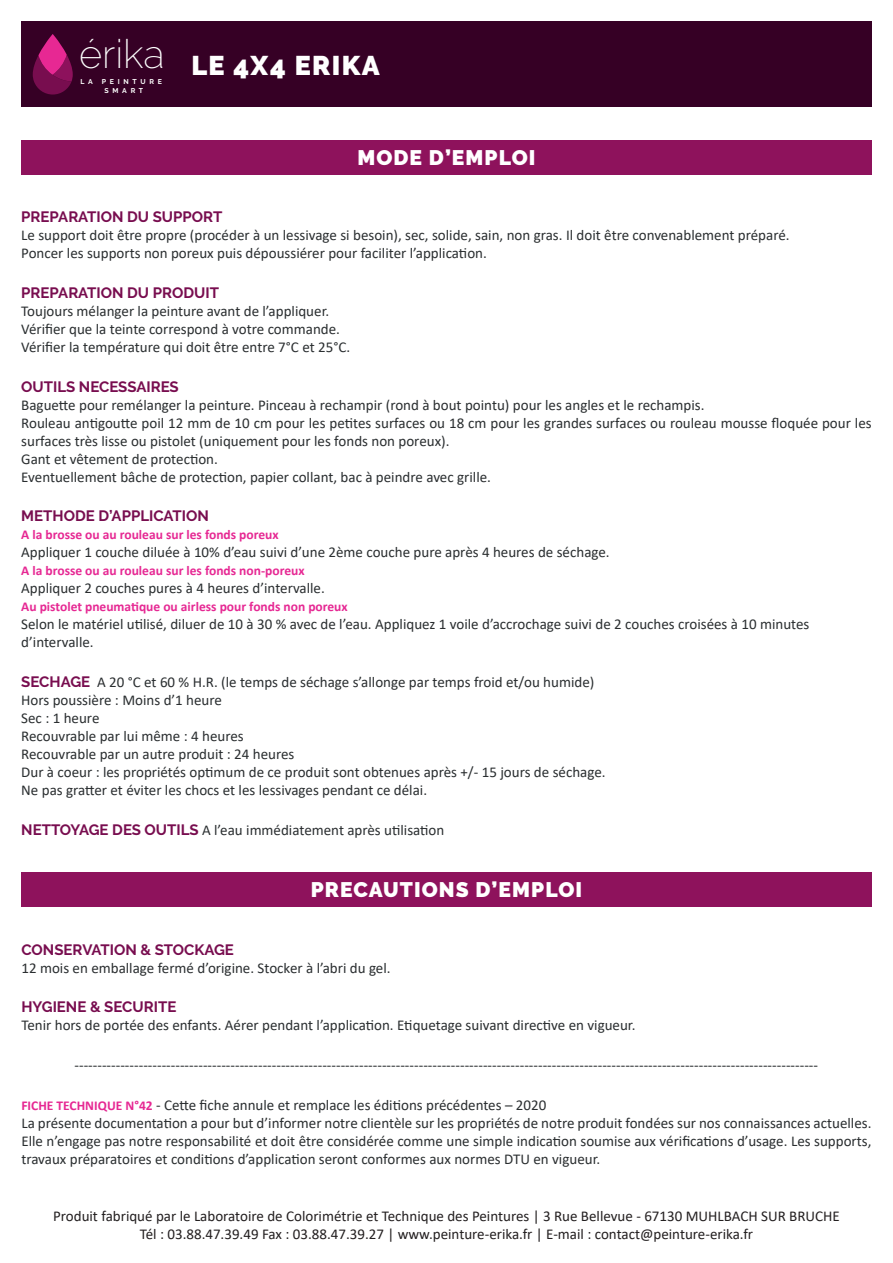
<style>
.page{position:relative;width:893px;height:1263px;background:#fff}
.page>*{position:absolute;margin:0;border:0;box-sizing:border-box;transform-origin:0 0}
.t1{font:200 39.9px "Raleway";color:#fff}
.t2{font:900 27px "Raleway";letter-spacing:.05em;color:#fff}
.t3{font:900 21px "Raleway";letter-spacing:.05em;color:#fff}
.t4{font:15px/18px "Calibri";color:#2a2e30}
.t5{font:15px/18px "Calibri";color:#231f20;text-align:center}
.t6{font:700 15px "Raleway";color:#780d4f}
.t7{font:700 13.5px "Calibri";color:#e62893}
.t8{font:700 7.05px/8.4px "Raleway";letter-spacing:.53em;color:#fff}
.s1{font-family:"Raleway";font-weight:700;color:#780d4f}
.s2{font-weight:700;font-size:13.5px;color:#e62893}
</style>
<div class="page">
<div style="left:21px;top:21px;width:851px;height:85px;background:#360025"></div>
<svg style="left:33px;top:34px;width:40px;height:61px"></svg>
<div style="left:21px;top:140px;width:851px;height:34px;background:#8e125c"></div>
<div style="left:21px;top:873px;width:851px;height:34px;background:#8e125c"></div>
<h1 class="t1" style="left:79px;top:31px;width:87px">érika</h1>
<p class="t8" style="left:80px;top:78px;width:14px">L A</p>
<p class="t8" style="left:105px;top:78px;width:59px;text-indent:-3px">PEINTURE<br>SMART</p>
<h2 class="t2" style="left:191px;top:49px;width:190px">LE 4X4 ERIKA</h2>
<h3 class="t3" style="left:357px;top:145px;width:180px">MODE D’EMPLOI</h3>
<p class="t6" style="left:21px;top:209px;width:203px">PREPARATION DU SUPPORT</p>
<p class="t4" style="left:21px;top:226px;width:770px">Le support doit être propre (procéder à un lessivage si besoin), sec, solide, sain, non gras. Il doit être convenablement préparé.<br>Poncer les supports non poreux puis dépoussiérer pour faciliter l’application.</p>
<p class="t6" style="left:21px;top:284px;width:199px">PREPARATION DU PRODUIT</p>
<p class="t4" style="left:21px;top:302px;width:330px">Toujours mélanger la peinture avant de l’appliquer.<br>Vérifier que la teinte correspond à votre commande.<br>Vérifier la température qui doit être entre 7°C et 25°C.</p>
<p class="t6" style="left:21px;top:378px;width:159px">OUTILS NECESSAIRES</p>
<p class="t4" style="left:21px;top:395px;width:852px">Baguette pour remélanger la peinture. Pinceau à rechampir (rond à bout pointu) pour les angles et le rechampis.<br>Rouleau antigoutte poil 12 mm de 10 cm pour les petites surfaces ou 18 cm pour les grandes surfaces ou rouleau mousse floquée pour les surfaces très lisse ou pistolet (uniquement pour les fonds non poreux).<br>Gant et vêtement de protection.<br>Eventuellement bâche de protection, papier collant, bac à peindre avec grille.</p>
<p class="t6" style="left:21px;top:507px;width:189px">METHODE D’APPLICATION</p>
<p class="t7" style="left:21px;top:525px;width:259px">A la brosse ou au rouleau sur les fonds poreux</p>
<p class="t4" style="left:21px;top:543px;width:590px">Appliquer 1 couche diluée à 10% d’eau suivi d’une 2ème couche pure après 4 heures de séchage.</p>
<p class="t7" style="left:21px;top:561px;width:285px">A la brosse ou au rouleau sur les fonds non-poreux</p>
<p class="t4" style="left:21px;top:579px;width:305px">Appliquer 2 couches pures à 4 heures d’intervalle.</p>
<p class="t7" style="left:21px;top:597px;width:328px">Au pistolet pneumatique ou airless pour fonds non poreux</p>
<p class="t4" style="left:21px;top:615px;width:790px">Selon le matériel utilisé, diluer de 10 à 30 % avec de l’eau. Appliquez 1 voile d’accrochage suivi de 2 couches croisées à 10 minutes d’intervalle.</p>
<p class="t4" style="left:21px;top:672px;width:586px"><span class="s1">SECHAGE</span> A 20 °C et 60 % H.R. (le temps de séchage s’allonge par temps froid et/ou humide)<br>Hors poussière : Moins d’1 heure<br>Sec : 1 heure<br>Recouvrable par lui même : 4 heures<br>Recouvrable par un autre produit : 24 heures<br>Dur à coeur : les propriétés optimum de ce produit sont obtenues après +/- 15 jours de séchage.<br>Ne pas gratter et éviter les chocs et les lessivages pendant ce délai.</p>
<p class="t4" style="left:21px;top:820px;width:425px"><span class="s1">NETTOYAGE DES OUTILS</span> A l’eau immédiatement après utilisation</p>
<h3 class="t3" style="left:311px;top:878px;width:273px">PRECAUTIONS D’EMPLOI</h3>
<p class="t6" style="left:21px;top:941px;width:214px">CONSERVATION &amp; STOCKAGE</p>
<p class="t4" style="left:21px;top:958px;width:371px">12 mois en emballage fermé d’origine. Stocker à l’abri du gel.</p>
<p class="t6" style="left:21px;top:998px;width:156px">HYGIENE &amp; SECURITE</p>
<p class="t4" style="left:21px;top:1016px;width:615px">Tenir hors de portée des enfants. Aérer pendant l’application. Etiquetage suivant directive en vigueur.</p>
<p class="t4" style="left:74px;top:1055px;width:745px">------------------------------------------------------------------------------------------------------------------------------------------------------------------</p>
<p class="t4" style="left:21px;top:1095px;width:852px"><span class="s2">FICHE TECHNIQUE N°42</span> - Cette fiche annule et remplace les éditions précédentes – 2020<br>La présente documentation a pour but d’informer notre clientèle sur les propriétés de notre produit fondées sur nos connaissances actuelles.<br>Elle n’engage pas notre responsabilité et doit être considérée comme une simple indication soumise aux vérifications d’usage. Les supports, travaux préparatoires et conditions d’application seront conformes aux normes DTU en vigueur.</p>
<p class="t5" style="left:53px;top:1206px;width:788px">Produit fabriqué par le Laboratoire de Colorimétrie et Technique des Peintures | 3 Rue Bellevue - 67130 MUHLBACH SUR BRUCHE<br>Tél : 03.88.47.39.49 Fax : 03.88.47.39.27 | www.peinture-erika.fr | E-mail : contact@peinture-erika.fr</p>
</div>
